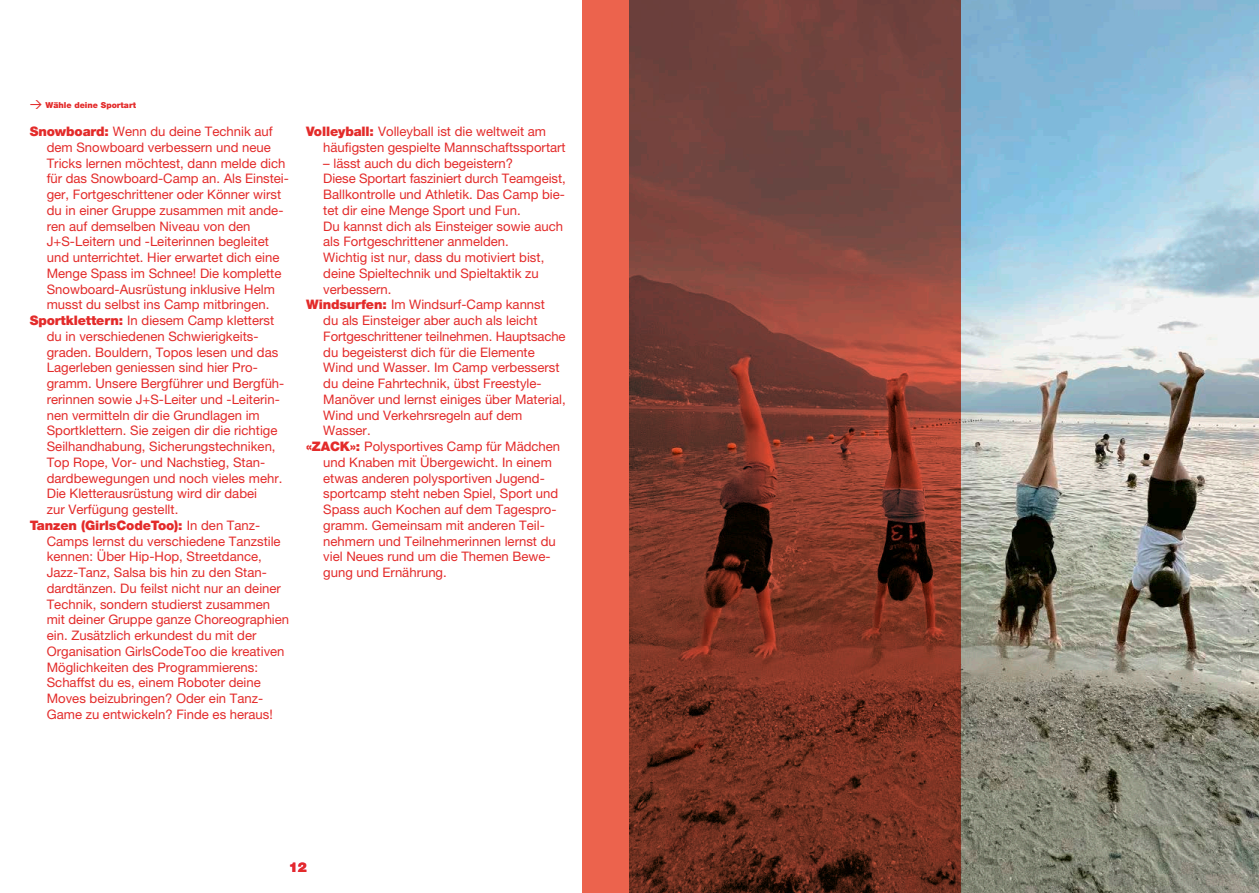
<style>
.page{position:relative;width:1259px;height:893px;background:#fff}
.page>*{position:absolute;margin:0;border:0;box-sizing:border-box;transform-origin:0 0}
.t1{font:900 13.5px "Helvetica Neue LT Pro";color:#e32b2a}
.t2{font:13.2px/15.8px "Helvetica Neue LT Pro";color:#e32b2a}
.t3{font:900 13.2px "Helvetica Neue LT Pro";letter-spacing:-.01em;color:#e32b2a}
.t4{font:900 8.25px "Helvetica Neue LT Pro";color:#e32b2a}
.s1{font-family:"Theinhardt";font-weight:400;font-size:13.2px}
.s2{font-weight:900}
.s3{font-weight:400}
</style>
<div class="page">
<img style="left:961px;top:0;width:298px;height:893px">
<svg style="left:583px;top:0;width:378px;height:893px;background:#924335"></svg>
<p class="t4" style="left:30px;top:100px;width:108px"><span class="s1">→</span> Wähle deine Sportart</p>
<p class="t2" style="left:30px;top:123px;width:244px"><span class="s2">Snowboard:</span> Wenn du deine Technik auf</p>
<p class="t2" style="left:47px;top:139px;width:226px">dem Snowboard verbessern und neue</p>
<p class="t2" style="left:47px;top:155px;width:240px">Tricks lernen möchtest, dann melde dich</p>
<p class="t2" style="left:47px;top:171px;width:244px">für das Snowboard-Camp an. Als Einstei-</p>
<p class="t2" style="left:47px;top:186px;width:236px">ger, Fortgeschrittener oder Könner wirst</p>
<p class="t2" style="left:47px;top:202px;width:238px">du in einer Gruppe zusammen mit ande-</p>
<p class="t2" style="left:47px;top:218px;width:205px">ren auf demselben Niveau von den</p>
<p class="t2" style="left:47px;top:234px;width:224px">J+S-Leitern und -Leiterinnen begleitet</p>
<p class="t2" style="left:47px;top:249px;width:234px">und unterrichtet. Hier erwartet dich eine</p>
<p class="t2" style="left:47px;top:265px;width:236px">Menge Spass im Schnee! Die komplette</p>
<p class="t2" style="left:47px;top:281px;width:230px">Snowboard-Ausrüstung inklusive Helm</p>
<p class="t2" style="left:47px;top:297px;width:224px">musst du selbst ins Camp mitbringen.</p>
<p class="t2" style="left:30px;top:312px;width:246px"><span class="s2">Sportklettern:</span> In diesem Camp kletterst</p>
<p class="t2" style="left:47px;top:328px;width:213px">du in verschiedenen Schwierigkeits-</p>
<p class="t2" style="left:47px;top:344px;width:233px">graden. Bouldern, Topos lesen und das</p>
<p class="t2" style="left:47px;top:360px;width:212px">Lagerleben geniessen sind hier Pro-</p>
<p class="t2" style="left:47px;top:375px;width:239px">gramm. Unsere Bergführer und Bergfüh-</p>
<p class="t2" style="left:47px;top:391px;width:234px">rerinnen sowie J+S-Leiter und -Leiterin-</p>
<p class="t2" style="left:47px;top:407px;width:214px">nen vermitteln dir die Grundlagen im</p>
<p class="t2" style="left:47px;top:423px;width:232px">Sportklettern. Sie zeigen dir die richtige</p>
<p class="t2" style="left:47px;top:438px;width:230px">Seilhandhabung, Sicherungstechniken,</p>
<p class="t2" style="left:47px;top:454px;width:220px">Top Rope, Vor- und Nachstieg, Stan-</p>
<p class="t2" style="left:47px;top:470px;width:237px">dardbewegungen und noch vieles mehr.</p>
<p class="t2" style="left:47px;top:486px;width:212px">Die Kletterausrüstung wird dir dabei</p>
<p class="t2" style="left:47px;top:501px;width:133px">zur Verfügung gestellt.</p>
<p class="t3" style="left:30px;top:517px;width:231px">Tanzen (GirlsCodeToo): <span class="s3">In den Tanz-</span></p>
<p class="t2" style="left:47px;top:533px;width:235px">Camps lernst du verschiedene Tanzstile</p>
<p class="t2" style="left:47px;top:549px;width:216px">kennen: Über Hip-Hop, Streetdance,</p>
<p class="t2" style="left:47px;top:564px;width:221px">Jazz-Tanz, Salsa bis hin zu den Stan-</p>
<p class="t2" style="left:47px;top:580px;width:236px">dardtänzen. Du feilst nicht nur an deiner</p>
<p class="t2" style="left:47px;top:596px;width:225px">Technik, sondern studierst zusammen</p>
<p class="t2" style="left:47px;top:612px;width:244px">mit deiner Gruppe ganze Choreographien</p>
<p class="t2" style="left:47px;top:627px;width:211px">ein. Zusätzlich erkundest du mit der</p>
<p class="t2" style="left:47px;top:643px;width:239px">Organisation GirlsCodeToo die kreativen</p>
<p class="t2" style="left:47px;top:659px;width:213px">Möglichkeiten des Programmierens:</p>
<p class="t2" style="left:47px;top:675px;width:215px">Schaffst du es, einem Roboter deine</p>
<p class="t2" style="left:47px;top:690px;width:217px">Moves beizubringen? Oder ein Tanz-</p>
<p class="t2" style="left:47px;top:706px;width:228px">Game zu entwickeln? Finde es heraus!</p>
<p class="t2" style="left:323px;top:123px;width:244px;text-indent:-17px"><span class="s2">Volleyball:</span> Volleyball ist die weltweit am häufigsten gespielte Mannschaftssportart</p>
<p class="t2" style="left:323px;top:155px;width:191px">– lässt auch du dich begeistern?</p>
<p class="t2" style="left:323px;top:171px;width:244px">Diese Sportart fasziniert durch Teamgeist,</p>
<p class="t2" style="left:323px;top:186px;width:243px">Ballkontrolle und Athletik. Das Camp bie-</p>
<p class="t2" style="left:323px;top:202px;width:199px">tet dir eine Menge Sport und Fun.</p>
<p class="t2" style="left:323px;top:218px;width:241px">Du kannst dich als Einsteiger sowie auch</p>
<p class="t2" style="left:323px;top:234px;width:187px">als Fortgeschrittener anmelden.</p>
<p class="t2" style="left:323px;top:249px;width:222px">Wichtig ist nur, dass du motiviert bist,</p>
<p class="t2" style="left:323px;top:265px;width:217px">deine Spieltechnik und Spieltaktik zu</p>
<p class="t2" style="left:323px;top:281px;width:70px">verbessern.</p>
<p class="t2" style="left:306px;top:297px;width:240px"><span class="s2">Windsurfen:</span> Im Windsurf-Camp kannst</p>
<p class="t2" style="left:323px;top:312px;width:216px">du als Einsteiger aber auch als leicht</p>
<p class="t2" style="left:323px;top:328px;width:244px">Fortgeschrittener teilnehmen. Hauptsache</p>
<p class="t2" style="left:323px;top:344px;width:213px">du begeisterst dich für die Elemente</p>
<p class="t2" style="left:323px;top:360px;width:238px">Wind und Wasser. Im Camp verbesserst</p>
<p class="t2" style="left:323px;top:375px;width:219px">du deine Fahrtechnik, übst Freestyle-</p>
<p class="t2" style="left:323px;top:391px;width:244px">Manöver und lernst einiges über Material,</p>
<p class="t2" style="left:323px;top:407px;width:201px">Wind und Verkehrsregeln auf dem</p>
<p class="t2" style="left:323px;top:423px;width:49px">Wasser.</p>
<p class="t2" style="left:306px;top:438px;width:255px"><span class="s2">«ZACK»:</span> Polysportives Camp für Mädchen</p>
<p class="t2" style="left:323px;top:454px;width:230px">und Knaben mit Übergewicht. In einem</p>
<p class="t2" style="left:323px;top:470px;width:223px">etwas anderen polysportiven Jugend-</p>
<p class="t2" style="left:323px;top:486px;width:236px">sportcamp steht neben Spiel, Sport und</p>
<p class="t2" style="left:323px;top:501px;width:235px">Spass auch Kochen auf dem Tagespro-</p>
<p class="t2" style="left:323px;top:517px;width:223px">gramm. Gemeinsam mit anderen Teil-</p>
<p class="t2" style="left:323px;top:533px;width:234px">nehmern und Teilnehmerinnen lernst du</p>
<p class="t2" style="left:323px;top:549px;width:229px">viel Neues rund um die Themen Bewe-</p>
<p class="t2" style="left:323px;top:564px;width:125px">gung und Ernährung.</p>
<p class="t1" style="left:289px;top:859px;width:20px">12</p>
</div>
